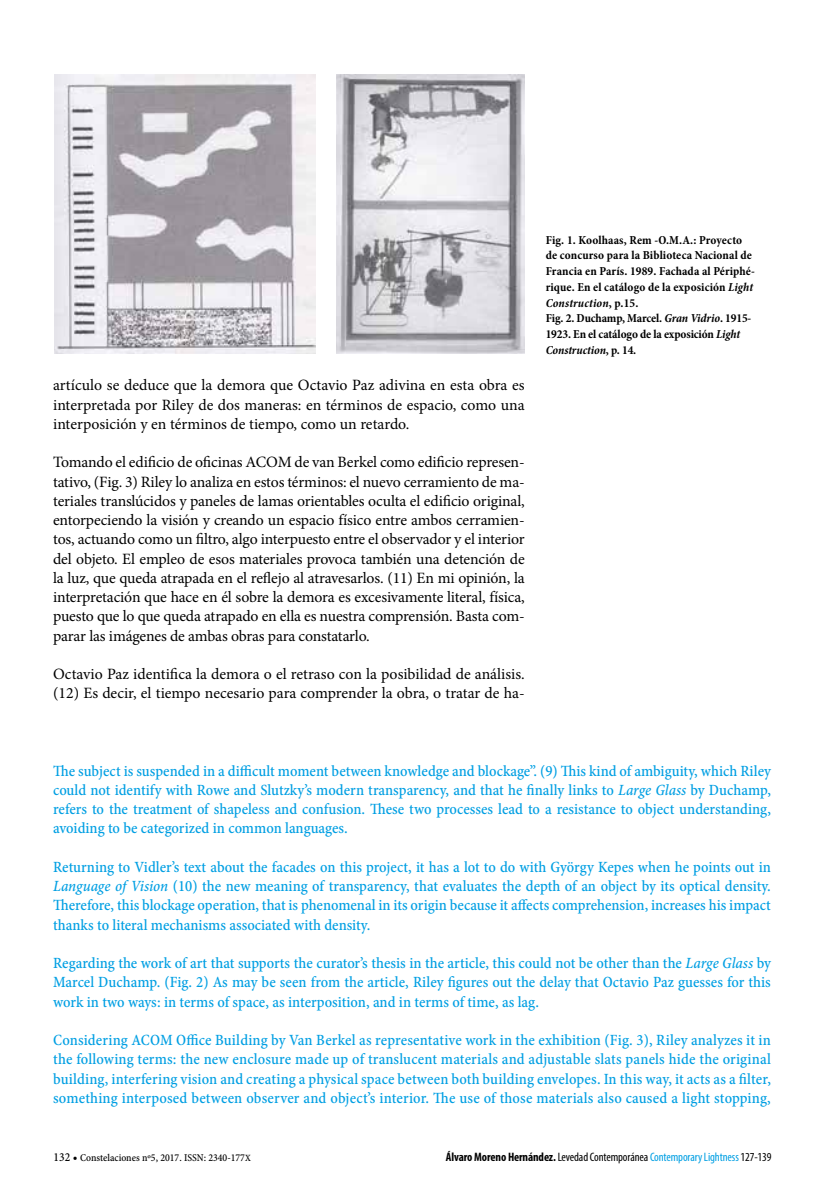
<style>
.page{position:relative;width:834px;height:1191px;background:#fff}
.page>*{position:absolute;margin:0;border:0;box-sizing:border-box;transform-origin:0 0}
.t1{font:15.75px/19.2px "Minion Pro Medium Cn Capt";color:#009fe3;text-align:justify}
.t2{font:15.75px/19.2px "Minion Pro";color:#000;text-align:justify}
.t3{font:700 condensed 12.25px/15.8px "Minion Pro";letter-spacing:.005em;color:#000}
.t4{font:condensed 12.25px "Myriad Pro";letter-spacing:-.01em;color:#000}
.t5{font:10.5px "Minion Pro Medium Cn Capt";color:#000}
.s1{font-style:italic}
.s2{font-family:"Minion Pro Medium Cn It Capt"}
.s3{font-size:12.25px}
.s4{font-size:9.62px}
.s5{font-weight:700}
.s6{color:#009fe3}
</style>
<div class="page">
<img style="left:54px;top:74px;width:261px;height:280px">
<img style="left:336px;top:74px;width:188px;height:280px">
<p class="t2" style="left:53px;top:376px;width:473px">artículo se deduce que la demora que Octavio Paz adivina en esta obra es interpretada por Riley de dos maneras: en términos de espacio, como una interposición y en términos de tiempo, como un retardo.</p>
<p class="t2" style="left:53px;top:453px;width:473px">Tomando el edificio de oficinas ACOM de van Berkel como edificio represen&shy;tativo, (Fig. 3) Riley lo analiza en estos términos: el nuevo cerramiento de ma&shy;teriales translúcidos y paneles de lamas orientables oculta el edificio original, entorpeciendo la visión y creando un espacio físico entre ambos cerramien&shy;tos, actuando como un filtro, algo interpuesto entre el observador y el interior del objeto. El empleo de esos materiales provoca también una detención de la luz, que queda atrapada en el reflejo al atravesarlos. (11) En mi opinión, la interpretación que hace en él sobre la demora es excesivamente literal, física, puesto que lo que queda atrapado en ella es nuestra comprensión. Basta com&shy;parar las imágenes de ambas obras para constatarlo.</p>
<p class="t2" style="left:53px;top:664px;width:473px">Octavio Paz identifica la demora o el retraso con la posibilidad de análisis. (12) Es decir, el tiempo necesario para comprender la obra, o tratar de ha-</p>
<p class="t3" style="left:545px;top:232px;width:211px">Fig. 1. Koolhaas, Rem -O.M.A.: Proyecto de concurso para la Biblioteca Nacional de Francia en París. 1989. Fachada al Périphé&shy;rique. En el catálogo de la exposición <span class="s1">Light Construction</span>, p.15.<br>Fig. 2. Duchamp, Marcel. <span class="s1">Gran Vidrio</span>. 1915- 1923. En el catálogo de la exposición <span class="s1">Light Construction</span>, p. 14.</p>
<p class="t1" style="left:53px;top:761px;width:719px">The subject is suspended in a difficult moment between knowledge and blockage”. (9) This kind of ambiguity, which Riley could not identify with Rowe and Slutzky’s modern transparency, and that he finally links to <span class="s2">Large Glass</span> by Duchamp, refers to the treatment of shapeless and confusion. These two processes lead to a resistance to object understanding, avoiding to be categorized in common languages.</p>
<p class="t1" style="left:53px;top:857px;width:719px">Returning to Vidler’s text about the facades on this project, it has a lot to do with György Kepes when he points out in <span class="s2">Language of Vision</span> (10) the new meaning of transparency, that evaluates the depth of an object by its optical density.<br>Therefore, this blockage operation, that is phenomenal in its origin because it affects comprehension, increases his impact thanks to literal mechanisms associated with density.</p>
<p class="t1" style="left:53px;top:953px;width:719px">Regarding the work of art that supports the curator’s thesis in the article, this could not be other than the <span class="s2">Large Glass</span> by Marcel Duchamp. (Fig. 2) As may be seen from the article, Riley figures out the delay that Octavio Paz guesses for this work in two ways: in terms of space, as interposition, and in terms of time, as lag.</p>
<p class="t1" style="left:53px;top:1030px;width:719px">Considering ACOM Office Building by Van Berkel as representative work in the exhibition (Fig. 3), Riley analyzes it in the following terms: the new enclosure made up of translucent materials and adjustable slats panels hide the original building, interfering vision and creating a physical space between both building envelopes. In this way, it acts as a filter, something interposed between observer and object’s interior. The use of those materials also caused a light stopping,</p>
<p class="t5" style="left:54px;top:1150px;width:199px"><span class="s3">132 •</span> Constelaciones nº5, 2017. ISSN: 2340-177<span class="s4">X</span></p>
<p class="t4" style="left:446px;top:1149px;width:327px"><span class="s5">Álvaro Moreno Hernández.</span> Levedad Contemporánea <span class="s6">Contemporary Lightness</span> 127-139</p>
</div>
